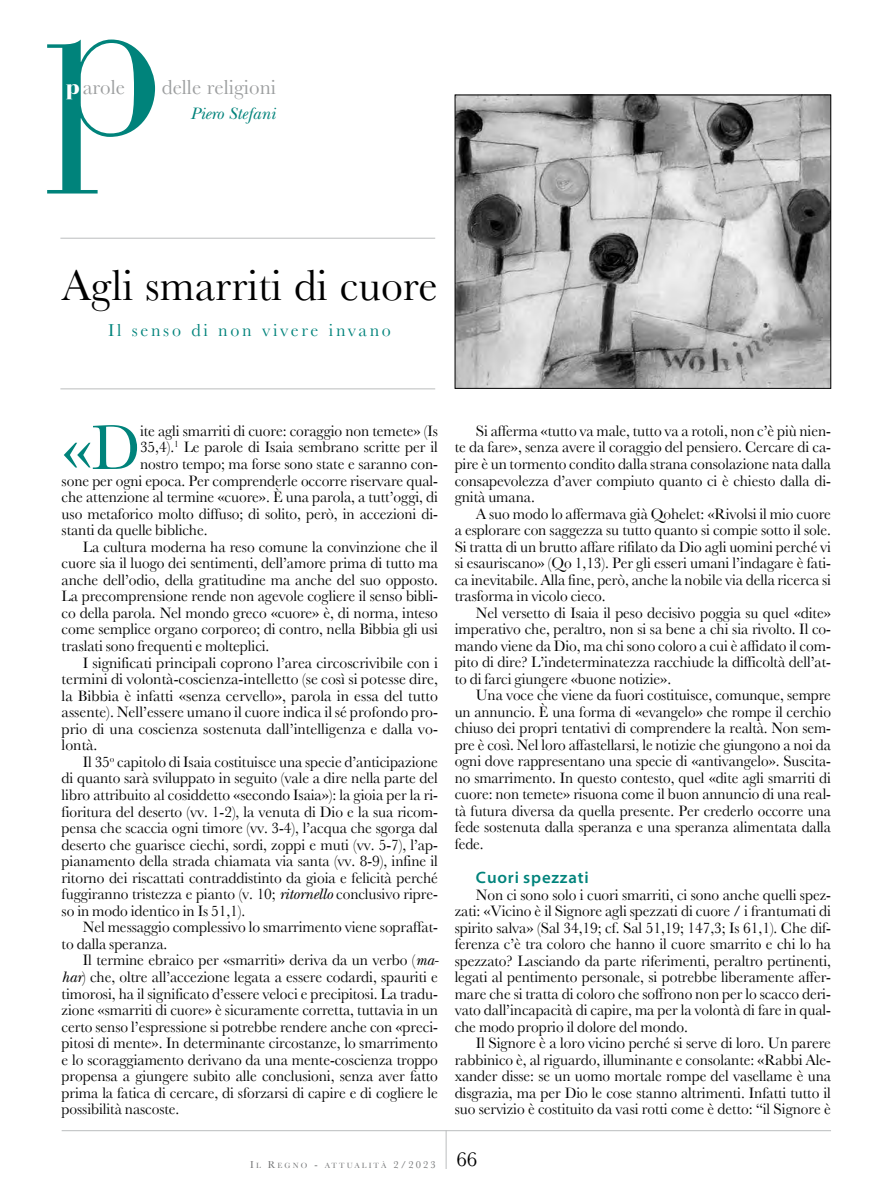
<style>
.page{position:relative;width:893px;height:1191px;background:#fff}
.page>*{position:absolute;margin:0;border:0;box-sizing:border-box;transform-origin:0 0}
.t1{font:219.3px "Bauer Bodoni Std";color:#00837b}
.t2{font:65.55px "Baskerville";color:#00837b}
.t3{font:45px "Baskerville";color:#000}
.t4{font:21px "Baskerville";color:#9c9e9f}
.t5{font:18px "Baskerville";letter-spacing:.15em;color:#00837b}
.t6{font:italic 17.25px "New Baskerville Std";color:#00837b}
.t7{font:600 semi-expanded 16.5px "Myriad Pro";letter-spacing:.05em;color:#00837b;scale:.95 1}
.t8{font:15.75px/16.5px "Baskerville";letter-spacing:-.005em;color:#000;text-align:justify}
.t9{font:7.8px "Baskerville";letter-spacing:.265em;color:#707172}
.s1{font-family:"Bauer Bodoni Std";font-weight:900;color:#fff}
.s2{font-family:"New Baskerville Std";font-style:italic}
.s3{font-size:10.5px}
</style>
<div class="page">
<hr style="left:60px;top:238px;width:375px;height:1px;background:#bbbdbe">
<img style="left:457px;top:97px;width:372px;height:289px">
<div style="left:455px;top:95px;width:376px;height:293px;border:1px solid #000"></div>
<hr style="left:60px;top:388px;width:375px;height:1px;background:#bbbdbe">
<hr style="left:62px;top:1130px;width:769px;height:1px;background:#bbbdbe">
<hr style="left:446px;top:1130px;width:1px;height:39px;background:#bbbdbe">
<h1 class="t1" style="left:45px;top:-72px;width:123px">p</h1>
<h3 class="t4" style="left:66px;top:75px;width:61px"><span class="s1">p</span>arole</h3>
<h3 class="t4" style="left:162px;top:75px;width:116px">delle religioni</h3>
<p class="t6" style="left:190px;top:103px;width:87px">Piero Stefani</p>
<h3 class="t3" style="left:61px;top:259px;width:378px">Agli smarriti di cuore</h3>
<p class="t5" style="left:108px;top:319px;width:284px">Il senso di non vivere invano</p>
<h2 class="t2" style="left:62px;top:409px;width:80px">«D</h2>
<p class="t8" style="left:140px;top:422px;width:299px">ite agli smarriti di cuore: coraggio non temete» (Is</p>
<p class="t8" style="left:140px;top:439px;width:299px">35,4).<sup>1</sup> Le parole di Isaia sembrano scritte per il</p>
<p class="t8" style="left:140px;top:455px;width:299px">nostro tempo; ma forse sono state e saranno con-</p>
<p class="t8" style="left:62px;top:472px;width:378px">sone per ogni epoca. Per comprenderle occorre riservare qual-</p>
<p class="t8" style="left:62px;top:488px;width:378px">che attenzione al termine «cuore». È una parola, a tutt’oggi, di</p>
<p class="t8" style="left:62px;top:505px;width:378px">uso metaforico molto diffuso; di solito, però, in accezioni di-</p>
<p class="t8" style="left:62px;top:521px;width:147px">stanti da quelle bibliche.</p>
<p class="t8" style="left:83px;top:538px;width:357px">La cultura moderna ha reso comune la convinzione che il</p>
<p class="t8" style="left:62px;top:555px;width:378px">cuore sia il luogo dei sentimenti, dell’amore prima di tutto ma</p>
<p class="t8" style="left:62px;top:571px;width:378px">anche dell’odio, della gratitudine ma anche del suo opposto.</p>
<p class="t8" style="left:62px;top:588px;width:378px">La precomprensione rende non agevole cogliere il senso bibli-</p>
<p class="t8" style="left:62px;top:604px;width:378px">co della parola. Nel mondo greco «cuore» è, di norma, inteso</p>
<p class="t8" style="left:62px;top:621px;width:378px">come semplice organo corporeo; di contro, nella Bibbia gli usi</p>
<p class="t8" style="left:62px;top:637px;width:209px">traslati sono frequenti e molteplici.</p>
<p class="t8" style="left:83px;top:654px;width:357px">I significati principali coprono l’area circoscrivibile con i</p>
<p class="t8" style="left:62px;top:670px;width:378px">termini di volontà-coscienza-intelletto (se così si potesse dire,</p>
<p class="t8" style="left:62px;top:687px;width:378px">la Bibbia è infatti «senza cervello», parola in essa del tutto</p>
<p class="t8" style="left:62px;top:703px;width:378px">assente). Nell’essere umano il cuore indica il sé profondo pro-</p>
<p class="t8" style="left:62px;top:720px;width:378px">prio di una coscienza sostenuta dall’intelligenza e dalla vo-</p>
<p class="t8" style="left:62px;top:737px;width:37px">lontà.</p>
<p class="t8" style="left:83px;top:753px;width:357px">Il 35<sup>o</sup> capitolo di Isaia costituisce una specie d’anticipazione</p>
<p class="t8" style="left:62px;top:770px;width:378px">di quanto sarà sviluppato in seguito (vale a dire nella parte del</p>
<p class="t8" style="left:62px;top:786px;width:378px">libro attribuito al cosiddetto «secondo Isaia»): la gioia per la ri-</p>
<p class="t8" style="left:62px;top:803px;width:378px">fioritura del deserto (vv. 1-2), la venuta di Dio e la sua ricom-</p>
<p class="t8" style="left:62px;top:819px;width:378px">pensa che scaccia ogni timore (vv. 3-4), l’acqua che sgorga dal</p>
<p class="t8" style="left:62px;top:836px;width:378px">deserto che guarisce ciechi, sordi, zoppi e muti (vv. 5-7), l’ap-</p>
<p class="t8" style="left:62px;top:852px;width:378px">pianamento della strada chiamata via santa (vv. 8-9), infine il</p>
<p class="t8" style="left:62px;top:869px;width:378px">ritorno dei riscattati contraddistinto da gioia e felicità perché</p>
<p class="t8" style="left:62px;top:885px;width:378px">fuggiranno tristezza e pianto (v. 10; <span class="s2">ritornello</span> conclusivo ripre-</p>
<p class="t8" style="left:62px;top:902px;width:185px">so in modo identico in Is 51,1).</p>
<p class="t8" style="left:83px;top:919px;width:357px">Nel messaggio complessivo lo smarrimento viene sopraffat-</p>
<p class="t8" style="left:62px;top:935px;width:107px">to dalla speranza.</p>
<p class="t8" style="left:83px;top:952px;width:357px">Il termine ebraico per «smarriti» deriva da un verbo (<span class="s2">ma-</span></p>
<p class="t8" style="left:62px;top:968px;width:378px"><span class="s2">har</span>) che, oltre all’accezione legata a essere codardi, spauriti e</p>
<p class="t8" style="left:62px;top:985px;width:378px">timorosi, ha il significato d’essere veloci e precipitosi. La tradu-</p>
<p class="t8" style="left:62px;top:1001px;width:378px">zione «smarriti di cuore» è sicuramente corretta, tuttavia in un</p>
<p class="t8" style="left:62px;top:1018px;width:378px">certo senso l’espressione si potrebbe rendere anche con «preci-</p>
<p class="t8" style="left:62px;top:1034px;width:378px">pitosi di mente». In determinante circostanze, lo smarrimento</p>
<p class="t8" style="left:62px;top:1051px;width:378px">e lo scoraggiamento derivano da una mente-coscienza troppo</p>
<p class="t8" style="left:62px;top:1067px;width:378px">propensa a giungere subito alle conclusioni, senza aver fatto</p>
<p class="t8" style="left:62px;top:1084px;width:378px">prima la fatica di cercare, di sforzarsi di capire e di cogliere le</p>
<p class="t8" style="left:62px;top:1100px;width:119px">possibilità nascoste.</p>
<p class="t8" style="left:455px;top:422px;width:378px;text-indent:21px">Si afferma «tutto va male, tutto va a rotoli, non c’è più nien&shy;te da fare», senza avere il coraggio del pensiero. Cercare di ca&shy;pire è un tormento condito dalla strana consolazione nata dalla consapevolezza d’aver compiuto quanto ci è chiesto dalla di&shy;gnità umana.</p>
<p class="t8" style="left:455px;top:505px;width:378px;text-indent:21px">A suo modo lo affermava già Qohelet: «Rivolsi il mio cuore a esplorare con saggezza su tutto quanto si compie sotto il sole.<br>Si tratta di un brutto affare rifilato da Dio agli uomini perché vi si esauriscano» (Qo 1,13). Per gli esseri umani l’indagare è fati&shy;ca inevitabile. Alla fine, però, anche la nobile via della ricerca si trasforma in vicolo cieco.</p>
<p class="t8" style="left:455px;top:604px;width:378px;text-indent:21px">Nel versetto di Isaia il peso decisivo poggia su quel «dite» imperativo che, peraltro, non si sa bene a chi sia rivolto. Il co&shy;mando viene da Dio, ma chi sono coloro a cui è affidato il com&shy;pito di dire? L’indeterminatezza racchiude la difficoltà dell’at&shy;to di farci giungere «buone notizie».</p>
<p class="t8" style="left:455px;top:686px;width:378px;text-indent:21px">Una voce che viene da fuori costituisce, comunque, sempre un annuncio. È una forma di «evangelo» che rompe il cerchio chiuso dei propri tentativi di comprendere la realtà. Non sem&shy;pre è così. Nel loro affastellarsi, le notizie che giungono a noi da ogni dove rappresentano una specie di «antivangelo». Suscita&shy;no smarrimento. In questo contesto, quel «dite agli smarriti di cuore: non temete» risuona come il buon annuncio di una real&shy;tà futura diversa da quella presente. Per crederlo occorre una fede sostenuta dalla speranza e una speranza alimentata dalla fede.</p>
<p class="t7" style="left:476px;top:868px;width:120px">Cuori spezzati</p>
<p class="t8" style="left:455px;top:886px;width:378px;text-indent:21px">Non ci sono solo i cuori smarriti, ci sono anche quelli spez&shy;zati: «Vicino è il Signore agli spezzati di cuore / i frantumati di spirito salva» (Sal 34,19; cf. Sal 51,19; 147,3; Is 61,1). Che dif&shy;ferenza c’è tra coloro che hanno il cuore smarrito e chi lo ha spezzato? Lasciando da parte riferimenti, peraltro pertinenti, legati al pentimento personale, si potrebbe liberamente affer&shy;mare che si tratta di coloro che soffrono non per lo scacco deri&shy;vato dall’incapacità di capire, ma per la volontà di fare in qual&shy;che modo proprio il dolore del mondo.</p>
<p class="t8" style="left:455px;top:1034px;width:378px;text-indent:21px">Il Signore è a loro vicino perché si serve di loro. Un parere rabbinico è, al riguardo, illuminante e consolante: «Rabbi Ale&shy;xander disse: se un uomo mortale rompe del vasellame è una disgrazia, ma per Dio le cose stanno altrimenti. Infatti tutto il suo servizio è costituito da vasi rotti come è detto: “il Signore è</p>
<p class="t9" style="left:250px;top:1160px;width:229px"><span class="s3">I</span>L <span class="s3">R</span>EGNO <span class="s3">-</span> ATTUALITÀ <span class="s3">2/2023</span> <sup>66</sup></p>
</div>
